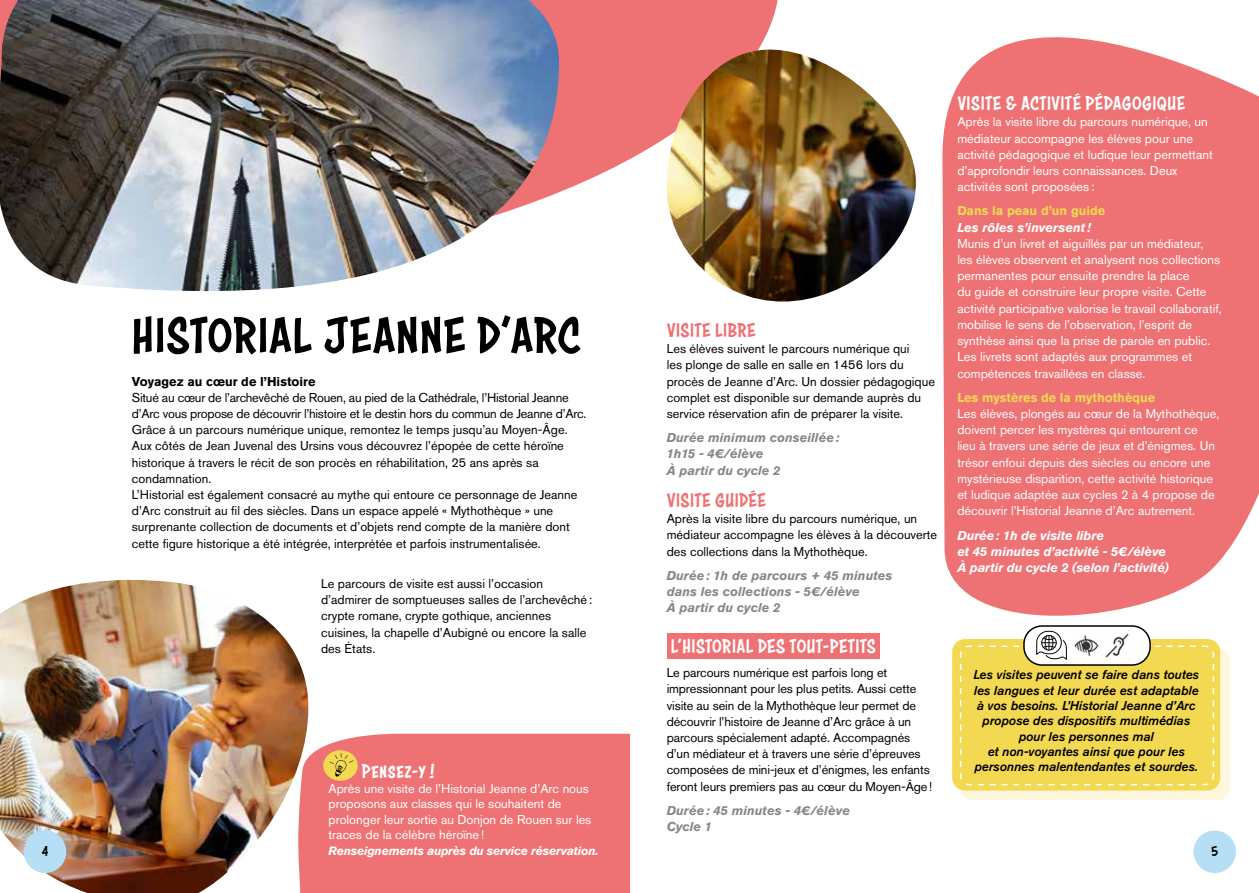
<style>
.page{position:relative;width:1259px;height:893px;background:#fff}
.page>*{position:absolute;margin:0;border:0;box-sizing:border-box;transform-origin:0 0}
.t1{font:54px "Astounder Squared BB";letter-spacing:.02em;color:#000}
.t2{font:21px "Astounder Squared BB";letter-spacing:.025em;color:#fff}
.t3{font:21px "Astounder Squared BB";letter-spacing:.03em;color:#ee7273}
.t4{font:15px "Astounder Squared BB";color:#000}
.t5{font:12.75px/16.2px "Akzidenz Grotesk Std";color:#000}
.t6{font:12.75px/16.2px "Akzidenz Grotesk Std";color:#fff}
.t7{font:italic 500 12.75px/15.3px "Akzidenz Grotesk Std";color:#000;text-align:center}
.t8{font:italic 700 12.75px/16.2px "Akzidenz Grotesk Std";color:#878787}
.t9{font:italic 700 12.75px/16.2px "Akzidenz Grotesk Std";letter-spacing:-.01em;color:#fff}
.t10{font:700 12.75px "Akzidenz Grotesk Std";color:#f3d852}
.t11{font:700 12.75px "Akzidenz Grotesk Std";color:#000}
.t12{font:italic 700 12px "Akzidenz Grotesk Std";letter-spacing:-.02em;color:#fff}
</style>
<div class="page">
<svg style="left:559px;top:0;width:219px;height:192px;background:#ef8283"></svg>
<img style="left:0;top:0;width:559px;height:292px">
<div style="left:308px;top:733px;width:322px;height:160px;background:#ee7273"></div>
<svg style="left:323px;top:750px;width:35px;height:31px"></svg>
<svg style="left:329px;top:753px;width:24px;height:23px"></svg>
<svg style="left:942px;top:37px;width:317px;height:594px;background:#ef8081"></svg>
<div style="left:953px;top:558px;width:220px;height:17px;background:#ee7273"></div>
<div style="left:666px;top:633px;width:213px;height:26px;background:#ee7273"></div>
<img style="left:0;top:580px;width:308px;height:313px">
<div style="left:961px;top:648px;width:268px;height:152px;background:#fcf7dd"></div>
<div style="left:952px;top:639px;width:268px;height:152px;background:#f3d852;border-radius:13px"></div>
<img style="left:666px;top:50px;width:250px;height:252px">
<div style="left:1024px;top:626px;width:126px;height:39px;background:#fff;border-radius:18px"></div>
<div style="left:1023px;top:625px;width:127px;height:41px;border:2px solid #000;border-radius:18px"></div>
<svg style="left:959px;top:631px;width:256px;height:155px"></svg>
<div style="left:24px;top:830px;width:42px;height:43px;background:#b6def5;border-radius:50%"></div>
<div style="left:1193px;top:830px;width:43px;height:43px;background:#b6def5;border-radius:50%"></div>
<h2 class="t2" style="left:957px;top:92px;width:229px">VISITE &amp; ACTIVITÉ PÉDAGOGIQUE</h2>
<p class="t6" style="left:957px;top:114px;width:257px">Après la visite libre du parcours numérique, un médiateur accompagne les élèves pour une activité pédagogique et ludique leur permettant d’approfondir leurs connaissances. Deux activités sont proposées :</p>
<p class="t10" style="left:957px;top:204px;width:149px">Dans la peau d’un guide</p>
<p class="t9" style="left:957px;top:219px;width:135px">Les rôles s’inversent!</p>
<p class="t6" style="left:957px;top:235px;width:266px">Munis d’un livret et aiguillés par un médiateur, les élèves observent et analysent nos collections permanentes pour ensuite prendre la place<br>du guide et construire leur propre visite. Cette activité participative valorise le travail collaboratif, mobilise le sens de l’observation, l’esprit de synthèse ainsi que la prise de parole en public.<br>Les livrets sont adaptés aux programmes et compétences travaillées en classe.</p>
<p class="t10" style="left:957px;top:390px;width:199px">Les mystères de la mythothèque</p>
<p class="t6" style="left:957px;top:405px;width:263px">Les élèves, plongés au cœur de la Mythothèque, doivent percer les mystères qui entourent ce lieu à travers une série de jeux et d’énigmes. Un trésor enfoui depuis des siècles ou encore une mystérieuse disparition, cette activité historique et ludique adaptée aux cycles 2 à 4 propose de découvrir l’Historial Jeanne d’Arc autrement.</p>
<p class="t9" style="left:957px;top:527px;width:213px">Durée: 1h de visite libre<br>et 45 minutes d’activité - 5€/élève<br>À partir du cycle 2 (selon l’activité)</p>
<h1 class="t1" style="left:132px;top:305px;width:450px">HISTORIAL JEANNE D’ARC</h1>
<p class="t11" style="left:132px;top:374px;width:185px">Voyagez au cœur de l’Histoire</p>
<p class="t5" style="left:132px;top:389px;width:456px">Situé au cœur de l’archevêché de Rouen, au pied de la Cathédrale, l’Historial Jeanne d’Arc vous propose de découvrir l’histoire et le destin hors du commun de Jeanne d’Arc.<br>Grâce à un parcours numérique unique, remontez le temps jusqu’au Moyen-Âge.<br>Aux côtés de Jean Juvenal des Ursins vous découvrez l’épopée de cette héroïne historique à travers le récit de son procès en réhabilitation, 25 ans après sa condamnation.<br>L’Historial est également consacré au mythe qui entoure ce personnage de Jeanne d’Arc construit au fil des siècles. Dans un espace appelé « Mythothèque » une surprenante collection de documents et d’objets rend compte de la manière dont cette figure historique a été intégrée, interprétée et parfois instrumentalisée.</p>
<h2 class="t3" style="left:666px;top:318px;width:90px">VISITE LIBRE</h2>
<p class="t5" style="left:666px;top:340px;width:270px">Les élèves suivent le parcours numérique qui<br>les plonge de salle en salle en 1456 lors du procès de Jeanne d’Arc. Un dossier pédagogique complet est disponible sur demande auprès du service réservation afin de préparer la visite.</p>
<p class="t8" style="left:666px;top:430px;width:174px">Durée minimum conseillée:<br>1h15 - 4€/élève<br>À partir du cycle 2</p>
<h2 class="t3" style="left:666px;top:488px;width:101px">VISITE GUIDÉE</h2>
<p class="t5" style="left:666px;top:511px;width:272px">Après la visite libre du parcours numérique, un médiateur accompagne les élèves à la découverte des collections dans la Mythothèque.</p>
<p class="t8" style="left:666px;top:567px;width:227px">Durée: 1h de parcours + 45 minutes dans les collections - 5€/élève<br>À partir du cycle 2</p>
<p class="t5" style="left:321px;top:575px;width:273px">Le parcours de visite est aussi l’occasion d’admirer de somptueuses salles de l’archevêché: crypte romane, crypte gothique, anciennes cuisines, la chapelle d’Aubigné ou encore la salle des États.</p>
<h2 class="t2" style="left:671px;top:634px;width:206px">L’HISTORIAL DES TOUT-PETITS</h2>
<p class="t5" style="left:666px;top:664px;width:267px">Le parcours numérique est parfois long et impressionnant pour les plus petits. Aussi cette visite au sein de la Mythothèque leur permet de découvrir l’histoire de Jeanne d’Arc grâce à un parcours spécialement adapté. Accompagnés d’un médiateur et à travers une série d’épreuves composées de mini-jeux et d’énigmes, les enfants feront leurs premiers pas au cœur du Moyen-Âge!</p>
<p class="t8" style="left:666px;top:802px;width:185px">Durée: 45 minutes - 4€/élève<br>Cycle 1</p>
<p class="t7" style="left:973px;top:667px;width:227px">Les visites peuvent se faire dans toutes les langues et leur durée est adaptable à vos besoins. L’Historial Jeanne d’Arc propose des dispositifs multimédias pour les personnes mal<br>et non-voyantes ainsi que pour les personnes malentendantes et sourdes.</p>
<h2 class="t2" style="left:362px;top:759px;width:74px">Pensez-y!</h2>
<p class="t6" style="left:328px;top:781px;width:264px;line-height:15.3px">Après une visite de l’Historial Jeanne d’Arc nous proposons aux classes qui le souhaitent de prolonger leur sortie au Donjon de Rouen sur les traces de la célèbre héroïne!</p>
<p class="t12" style="left:328px;top:844px;width:271px">Renseignements auprès du service réservation.</p>
<p class="t4" style="left:42px;top:842px;width:8px">4</p>
<p class="t4" style="left:1211px;top:842px;width:8px">5</p>
</div>
